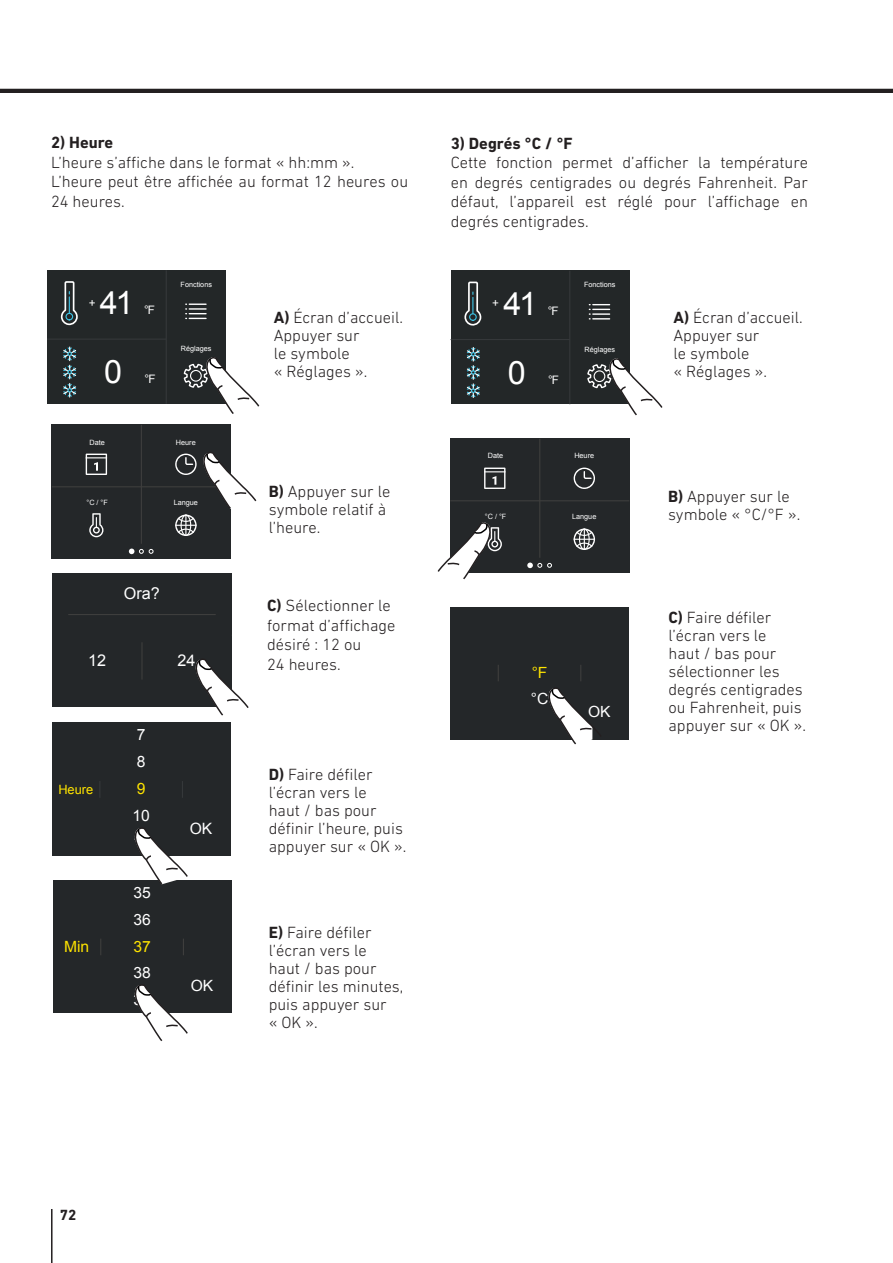
<style>
.page{position:relative;width:893px;height:1263px;background:#fff}
.page>*{position:absolute;margin:0;border:0;box-sizing:border-box;transform-origin:0 0}
.t1{font:32.25px "Arial";color:#fff}
.t2{font:300 16.5px/18px "DIN Next LT Pro";color:#231f20}
.t3{font:700 16.5px "DIN Next LT Pro";color:#231f20}
.t4{font:16.2px "Arial";color:#fff}
.t5{font:15.6px/26.5px "Arial";color:#fff}
.t6{font:15.45px/26.5px "Arial";color:#fff}
.t7{font:15.45px/26.2px "Arial";color:#ffe400}
.t8{font:700 15px "DIN Next LT Pro";color:#231f20}
.t9{font:12.75px "Arial";color:#ffe400}
.t10{font:11.7px "Arial";color:#fff}
.t11{font:7.2px "Arial";color:#fff}
.s1{color:#ffe400}
.s2{font-weight:700}
.s3{color:#fff}
</style>
<div class="page">
<hr style="left:0;top:89px;width:893px;height:4px;background:#231f20">
<div style="left:451px;top:271px;width:178px;height:133px;background:#232728"></div>
<hr style="left:569px;top:271px;width:1px;height:133px;background:#35383a">
<svg style="left:589px;top:304px;width:21px;height:15px"></svg>
<svg style="left:464px;top:281px;width:18px;height:45px"></svg>
<svg style="left:466px;top:347px;width:14px;height:51px"></svg>
<hr style="left:451px;top:339px;width:119px;height:1px;background:#35383a">
<div style="left:47px;top:270px;width:179px;height:134px;background:#232728"></div>
<hr style="left:166px;top:270px;width:1px;height:134px;background:#35383a">
<svg style="left:186px;top:303px;width:20px;height:16px"></svg>
<svg style="left:60px;top:281px;width:18px;height:44px"></svg>
<svg style="left:63px;top:346px;width:14px;height:52px"></svg>
<hr style="left:47px;top:339px;width:119px;height:1px;background:#35383a">
<div style="left:53px;top:573px;width:178px;height:134px;background:#242729"></div>
<hr style="left:68px;top:614px;width:148px;height:1px;background:#3e3e3d">
<hr style="left:141px;top:642px;width:2px;height:37px;background:#3e3e3d">
<div style="left:53px;top:880px;width:178px;height:133px;background:#242729"></div>
<svg style="left:183px;top:939px;width:1px;height:16px"></svg>
<svg style="left:100px;top:939px;width:1px;height:16px"></svg>
<div style="left:52px;top:425px;width:179px;height:134px;background:#242729"></div>
<hr style="left:141px;top:425px;width:1px;height:119px;background:#3e3e3d">
<hr style="left:52px;top:486px;width:179px;height:1px;background:#3e3e3d">
<svg style="left:86px;top:454px;width:21px;height:21px"></svg>
<svg style="left:129px;top:549px;width:24px;height:5px"></svg>
<svg style="left:89px;top:513px;width:14px;height:24px"></svg>
<div style="left:52px;top:722px;width:178px;height:134px;background:#242729"></div>
<svg style="left:182px;top:781px;width:1px;height:17px"></svg>
<svg style="left:99px;top:781px;width:1px;height:16px"></svg>
<div style="left:450px;top:607px;width:179px;height:132px;background:#242729"></div>
<svg style="left:498px;top:665px;width:1px;height:16px"></svg>
<div style="left:450px;top:439px;width:179px;height:134px;background:#242729"></div>
<hr style="left:539px;top:439px;width:1px;height:119px;background:#3e3e3d">
<hr style="left:450px;top:500px;width:179px;height:1px;background:#3e3e3d">
<svg style="left:574px;top:528px;width:21px;height:22px"></svg>
<svg style="left:484px;top:468px;width:21px;height:21px"></svg>
<svg style="left:574px;top:468px;width:21px;height:21px"></svg>
<svg style="left:527px;top:562px;width:25px;height:6px"></svg>
<hr style="left:51px;top:1209px;width:2px;height:54px;background:#231f20">
<svg style="left:587px;top:356px;width:76px;height:60px"></svg>
<svg style="left:437px;top:522px;width:65px;height:58px"></svg>
<svg style="left:183px;top:357px;width:77px;height:57px"></svg>
<svg style="left:546px;top:665px;width:57px;height:80px"></svg>
<svg style="left:175px;top:453px;width:82px;height:83px"></svg>
<svg style="left:195px;top:656px;width:54px;height:60px"></svg>
<svg style="left:134px;top:828px;width:54px;height:57px"></svg>
<svg style="left:134px;top:985px;width:54px;height:56px"></svg>
<p class="t3" style="left:51px;top:133px;width:64px">2) Heure</p>
<p class="t2" style="left:51px;top:153px;width:305px">L’heure s’affiche dans le format « hh:mm ».</p>
<p class="t2" style="left:51px;top:172px;width:359px;line-height:19.5px">L’heure peut être affichée au format 12 heures ou<br>24 heures.</p>
<p class="t11" style="left:181px;top:280px;width:33px">Fonctions</p>
<p class="t3" style="left:451px;top:133px;width:124px">3) Degrés °C / °F</p>
<p class="t2" style="left:451px;top:152px;width:359px;line-height:19.5px;text-align:justify">Cette fonction permet d’afficher la température en degrés centigrades ou degrés Fahrenheit. Par défaut, l’appareil est réglé pour l’affichage en degrés centigrades.</p>
<p class="t11" style="left:584px;top:280px;width:33px">Fonctions</p>
<p class="t10" style="left:89px;top:295px;width:8px">+</p>
<p class="t1" style="left:100px;top:282px;width:35px">41</p>
<p class="t10" style="left:144px;top:302px;width:12px">°F</p>
<p class="t1" style="left:104px;top:351px;width:19px">0</p>
<p class="t10" style="left:145px;top:371px;width:12px">°F</p>
<p class="t11" style="left:181px;top:344px;width:32px">Réglages</p>
<p class="t11" style="left:90px;top:437px;width:17px">Date</p>
<p class="t11" style="left:176px;top:437px;width:21px">Heure</p>
<p class="t11" style="left:86px;top:498px;width:23px">°C / °F</p>
<p class="t11" style="left:174px;top:498px;width:26px">Langue</p>
<p class="t4" style="left:124px;top:583px;width:37px">Ora?</p>
<p class="t4" style="left:88px;top:650px;width:19px">12</p>
<p class="t4" style="left:178px;top:650px;width:19px">24</p>
<p class="t5" style="left:137px;top:722px;width:10px">7<br>8</p>
<p class="t9" style="left:58px;top:781px;width:36px">Heure</p>
<p class="t5" style="left:133px;top:776px;width:19px"><span class="s1">9<br></span>10</p>
<p class="t6" style="left:133px;top:880px;width:19px">35<br>36</p>
<p class="t7" style="left:64px;top:933px;width:27px">Min</p>
<p class="t7" style="left:133px;top:933px;width:19px">37</p>
<p class="t6" style="left:133px;top:959px;width:19px">38</p>
<p class="t6" style="left:133px;top:986px;width:19px">39</p>
<p class="t5" style="left:190px;top:815px;width:24px">OK</p>
<p class="t6" style="left:191px;top:972px;width:24px">OK</p>
<p class="t10" style="left:492px;top:295px;width:8px">+</p>
<p class="t1" style="left:503px;top:282px;width:35px">41</p>
<p class="t10" style="left:548px;top:303px;width:12px">°F</p>
<p class="t2" style="left:274px;top:308px;width:131px"><span class="s2">A)</span> Écran d’accueil.<br>Appuyer sur<br>le symbole<br>« Réglages ».</p>
<p class="t2" style="left:673px;top:308px;width:131px"><span class="s2">A)</span> Écran d’accueil.<br>Appuyer sur<br>le symbole<br>« Réglages ».</p>
<p class="t11" style="left:585px;top:344px;width:32px">Réglages</p>
<p class="t1" style="left:508px;top:351px;width:19px">0</p>
<p class="t10" style="left:548px;top:372px;width:12px">°F</p>
<p class="t2" style="left:269px;top:482px;width:123px"><span class="s2">B)</span> Appuyer sur le symbole relatif à l’heure.</p>
<p class="t2" style="left:267px;top:596px;width:130px;line-height:19.5px"><span class="s2">C)</span> Sélectionner le format d’affichage désiré : 12 ou<br>24 heures.</p>
<p class="t2" style="left:269px;top:765px;width:139px"><span class="s2">D)</span> Faire défiler l’écran vers le<br>haut / bas pour définir l’heure, puis appuyer sur « OK ».</p>
<p class="t2" style="left:269px;top:923px;width:136px"><span class="s2">E)</span> Faire défiler l’écran vers le<br>haut / bas pour définir les minutes, puis appuyer sur<br>« OK ».</p>
<p class="t11" style="left:488px;top:451px;width:17px">Date</p>
<p class="t11" style="left:574px;top:451px;width:21px">Heure</p>
<p class="t11" style="left:485px;top:512px;width:23px">°C / °F</p>
<p class="t11" style="left:572px;top:512px;width:26px">Langue</p>
<p class="t7" style="left:531px;top:659px;width:19px">°F <span class="s3">°C</span></p>
<p class="t6" style="left:588px;top:698px;width:24px">OK</p>
<p class="t2" style="left:668px;top:488px;width:134px"><span class="s2">B)</span> Appuyer sur le symbole « °C/°F ».</p>
<p class="t2" style="left:668px;top:608px;width:139px"><span class="s2">C)</span> Faire défiler l’écran vers le<br>haut / bas pour sélectionner les degrés centigrades ou Fahrenheit, puis appuyer sur « OK ».</p>
<p class="t8" style="left:60px;top:1206px;width:18px">72</p>
</div>
